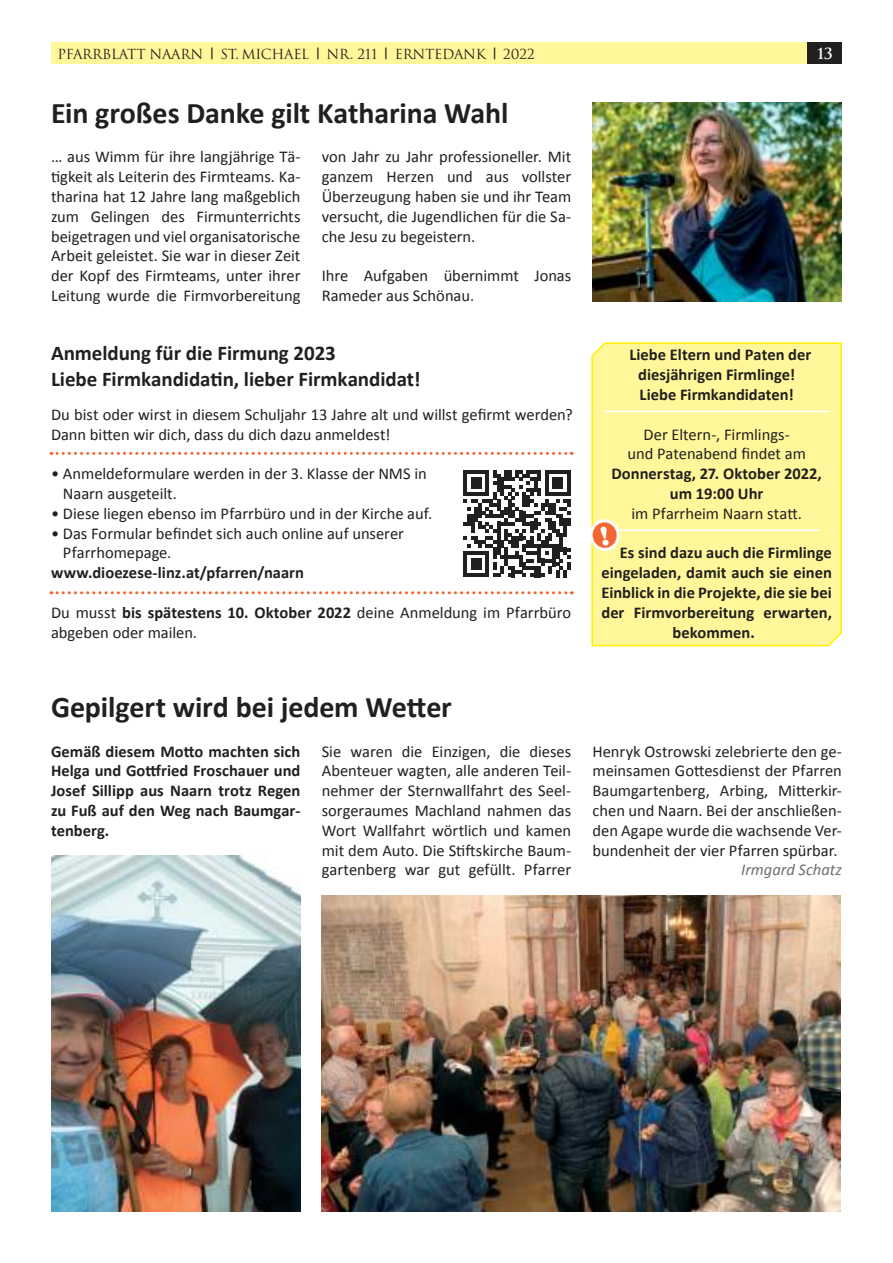
<style>
.page{position:relative;width:893px;height:1263px;background:#fff}
.page>*{position:absolute;margin:0;border:0;box-sizing:border-box;transform-origin:0 0}
.t1{font:700 30px "Calibri";letter-spacing:-.005em;color:#221f1f}
.t2{font:700 21px/25.2px "Calibri";letter-spacing:-.005em;color:#221f1f}
.t3{font:16.5px/19.8px "Calibri";color:#221f1f}
.t4{font:700 16.5px/19.8px "Calibri";color:#221f1f;text-align:center}
.t5{font:italic 16.5px "Calibri";letter-spacing:-.005em;color:#6c6e70}
.t6{font:700 15px "Trajan";color:#fff}
.t7{font:13.5px "Trajan";letter-spacing:-.02em;color:#221f1f}
.s1{font-family:"Calibri";font-weight:300}
.s2{font-weight:700}
</style>
<div class="page">
<div style="left:51px;top:43px;width:757px;height:21px;background:#fff799"></div>
<div style="left:808px;top:43px;width:34px;height:21px;background:#221f1f"></div>
<div style="left:591px;top:342px;width:251px;height:305px;background:#fff799"></div>
<svg style="left:463px;top:470px;width:108px;height:107px"></svg>
<svg style="left:51px;top:452px;width:521px;height:3px"></svg>
<svg style="left:51px;top:591px;width:521px;height:3px"></svg>
<img style="left:592px;top:102px;width:250px;height:199px">
<img style="left:51px;top:855px;width:249px;height:357px">
<img style="left:322px;top:895px;width:518px;height:317px">
<svg style="left:591px;top:517px;width:31px;height:36px"></svg>
<p class="t7" style="left:57px;top:46px;width:479px">PFARRBLATT NAARN <span class="s1">|</span> ST. MICHAEL <span class="s1">|</span> NR. 211 <span class="s1">|</span> ERNTEDANK <span class="s1">|</span> 2022</p>
<p class="t6" style="left:817px;top:45px;width:17px">13</p>
<h1 class="t1" style="left:51px;top:94px;width:459px">Ein großes Danke gilt Katharina Wahl</h1>
<p class="t3" style="left:51px;top:147px;width:251px;text-align:justify">… aus Wimm für ihre langjährige Tä&shy;tigkeit als Leiterin des Firmteams. Ka&shy;tharina hat 12 Jahre lang maßgeblich zum Gelingen des Firmunterrichts beigetragen und viel organisatorische Arbeit geleistet. Sie war in dieser Zeit der Kopf des Firmteams, unter ihrer Leitung wurde die Firmvorbereitung</p>
<p class="t3" style="left:322px;top:147px;width:251px;text-align:justify">von Jahr zu Jahr professioneller. Mit ganzem Herzen und aus vollster Überzeugung haben sie und ihr Team versucht, die Jugendlichen für die Sa&shy;che Jesu zu begeistern.</p>
<p class="t3" style="left:322px;top:266px;width:251px">Ihre Aufgaben übernimmt Jonas<br>Rameder aus Schönau.</p>
<p class="t2" style="left:51px;top:341px;width:371px">Anmeldung für die Firmung 2023<br>Liebe Firmkandidatin, lieber Firmkandidat!</p>
<p class="t3" style="left:51px;top:404px;width:523px">Du bist oder wirst in diesem Schuljahr 13 Jahre alt und willst gefirmt werden?<br>Dann bitten wir dich, dass du dich dazu anmeldest!</p>
<p class="t3" style="left:63px;top:464px;width:365px;text-indent:-12px">• Anmeldeformulare werden in der 3. Klasse der NMS in<br>Naarn ausgeteilt.</p>
<p class="t3" style="left:51px;top:504px;width:383px">• Diese liegen ebenso im Pfarrbüro und in der Kirche auf.</p>
<p class="t3" style="left:63px;top:523px;width:342px;text-indent:-12px">• Das Formular befindet sich auch online auf unserer<br>Pfarrhomepage.</p>
<p class="t4" style="left:51px;top:563px;width:254px">www.dioezese-linz.at/pfarren/naarn</p>
<p class="t3" style="left:51px;top:603px;width:522px">Du musst <span class="s2">bis spätestens 10. Oktober 2022</span> deine Anmeldung im Pfarrbüro abgeben oder mailen.</p>
<p class="t4" style="left:629px;top:345px;width:183px">Liebe Eltern und Paten der diesjährigen Firmlinge!<br>Liebe Firmkandidaten!</p>
<p class="t3" style="left:627px;top:425px;width:180px;text-align:center">Der Eltern-, Firmlings-<br>und Patenabend findet am</p>
<p class="t4" style="left:611px;top:464px;width:212px">Donnerstag, 27. Oktober 2022, um 19:00 Uhr</p>
<p class="t3" style="left:631px;top:503px;width:172px">im Pfarrheim Naarn statt.</p>
<p class="t4" style="left:620px;top:543px;width:214px">Es sind dazu auch die Firmlinge</p>
<p class="t4" style="left:601px;top:563px;width:232px">eingeladen, damit auch sie einen</p>
<p class="t4" style="left:601px;top:583px;width:232px">Einblick in die Projekte, die sie bei</p>
<p class="t4" style="left:601px;top:602px;width:232px">der Firmvorbereitung erwarten,</p>
<p class="t4" style="left:672px;top:622px;width:84px">bekommen.</p>
<h1 class="t1" style="left:51px;top:688px;width:402px">Gepilgert wird bei jedem Wetter</h1>
<p class="t4" style="left:51px;top:741px;width:251px;text-align:justify">Gemäß diesem Motto machten sich Helga und Gottfried Froschauer und Josef Sillipp aus Naarn trotz Regen zu Fuß auf den Weg nach Baumgar&shy;tenberg.</p>
<p class="t3" style="left:322px;top:741px;width:251px;text-align:justify">Sie waren die Einzigen, die dieses Abenteuer wagten, alle anderen Teil&shy;nehmer der Sternwallfahrt des Seel&shy;sorgeraumes Machland nahmen das Wort Wallfahrt wörtlich und kamen mit dem Auto. Die Stiftskirche Baum&shy;gartenberg war gut gefüllt. Pfarrer</p>
<p class="t3" style="left:592px;top:741px;width:251px;text-align:justify">Henryk Ostrowski zelebrierte den ge&shy;meinsamen Gottesdienst der Pfarren Baumgartenberg, Arbing, Mitterkir&shy;chen und Naarn. Bei der anschließen&shy;den Agape wurde die wachsende Ver&shy;bundenheit der vier Pfarren spürbar.</p>
<p class="t5" style="left:741px;top:858px;width:102px">Irmgard Schatz</p>
</div>
